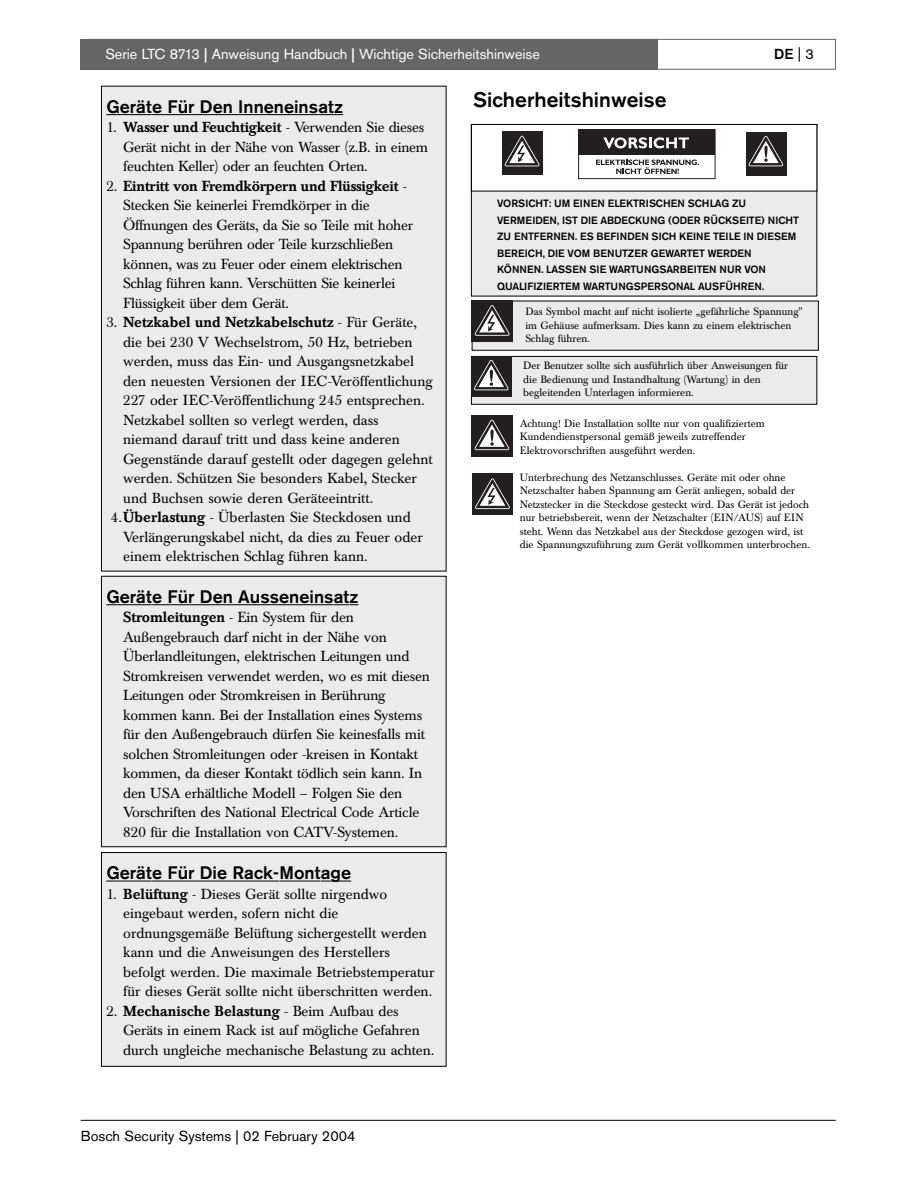
<style>
.page{position:relative;width:918px;height:1188px;background:#fff}
.page>*{position:absolute;margin:0;border:0;box-sizing:border-box;transform-origin:0 0}
.t1{font:500 21px "Akzidenz Grotesk BQ";color:#000}
.t2{font:500 18px "Akzidenz Grotesk BQ";color:#000}
.t3{font:14.4px/19.5px "Baskerville BQ";letter-spacing:-.01em;color:#000}
.t4{font:14.4px "Akzidenz Grotesk BQ";color:#fff}
.t5{font:500 14.4px "Baskerville BQ";color:#000}
.t6{font:14.4px "Akzidenz Grotesk BQ";color:#000}
.t7{font:500 14.4px "Akzidenz Grotesk BQ";color:#000}
.t8{font:10.5px/13.5px "Baskerville BQ";color:#000}
.t9{font:500 10.5px/16.5px "Akzidenz Grotesk BQ";letter-spacing:.005em;color:#000}
.s1{font-weight:500}
.s2{font-weight:400}
</style>
<div class="page">
<div style="left:87px;top:39px;width:749px;height:31px;border:1px solid #666"></div>
<div style="left:81px;top:39px;width:577px;height:31px;background:#666"></div>
<hr style="left:81px;top:1120px;width:755px;height:1px;background:#000">
<div style="left:102px;top:87px;width:344px;height:484px;background:#ebebeb"></div>
<hr style="left:106px;top:114px;width:46px;height:1px;background:#000">
<hr style="left:152px;top:114px;width:166px;height:1px;background:#000">
<svg style="left:318px;top:114px;width:25px;height:1px"></svg>
<div style="left:102px;top:577px;width:344px;height:269px;background:#ebebeb"></div>
<hr style="left:106px;top:604px;width:46px;height:1px;background:#000">
<hr style="left:152px;top:604px;width:182px;height:1px;background:#000">
<svg style="left:334px;top:604px;width:24px;height:1px"></svg>
<div style="left:102px;top:853px;width:344px;height:213px;background:#ebebeb"></div>
<hr style="left:106px;top:881px;width:46px;height:1px;background:#000">
<hr style="left:152px;top:881px;width:127px;height:1px;background:#000">
<hr style="left:280px;top:881px;width:40px;height:1px;background:#000">
<hr style="left:321px;top:881px;width:30px;height:1px;background:#000">
<div style="left:101px;top:852px;width:346px;height:215px;border:1px solid #000"></div>
<div style="left:472px;top:125px;width:344px;height:171px;background:#ebebeb"></div>
<div style="left:472px;top:125px;width:344px;height:66px;background:#fff"></div>
<div style="left:471px;top:124px;width:346px;height:67px;border:1px solid #000"></div>
<div style="left:578px;top:129px;width:137px;height:50px;border:1px solid #231f20"></div>
<div style="left:579px;top:130px;width:136px;height:25px;background:#231f20"></div>
<svg style="left:603px;top:137px;width:86px;height:11px"></svg>
<svg style="left:596px;top:160px;width:103px;height:14px"></svg>
<div style="left:502px;top:131px;width:40px;height:44px;background:#231f20"></div>
<svg style="left:505px;top:136px;width:35px;height:30px"></svg>
<div style="left:746px;top:132px;width:40px;height:43px;background:#231f20"></div>
<svg style="left:748px;top:136px;width:35px;height:30px"></svg>
<div style="left:472px;top:301px;width:346px;height:49px;background:#ebebeb"></div>
<div style="left:472px;top:301px;width:41px;height:40px;background:#231f20"></div>
<svg style="left:475px;top:305px;width:35px;height:31px"></svg>
<div style="left:472px;top:357px;width:344px;height:47px;background:#ebebeb"></div>
<div style="left:471px;top:356px;width:346px;height:49px;border:1px solid #000"></div>
<div style="left:471px;top:356px;width:41px;height:41px;background:#231f20"></div>
<svg style="left:474px;top:360px;width:35px;height:30px"></svg>
<div style="left:472px;top:416px;width:41px;height:41px;background:#231f20"></div>
<svg style="left:475px;top:420px;width:34px;height:30px"></svg>
<div style="left:472px;top:474px;width:41px;height:41px;background:#231f20"></div>
<svg style="left:475px;top:478px;width:35px;height:31px"></svg>
<p class="t4" style="left:105px;top:49px;width:436px">Serie LTC 8713 <span class="s1">|</span> Anweisung Handbuch <span class="s1">|</span> Wichtige Sicherheitshinweise</p>
<p class="t7" style="left:774px;top:49px;width:41px">DE<span class="s2">|3</span></p>
<p class="t2" style="left:106px;top:99px;width:238px">Geräte Für Den Inneneinsatz</p>
<p class="t3" style="left:123px;top:119px;width:306px;text-indent:-17px">1. <span class="s1">Wasser und Feuchtigkeit</span> - Verwenden Sie dieses<br>Gerät nicht in der Nähe von Wasser (z.B. in einem feuchten Keller) oder an feuchten Orten.</p>
<p class="t3" style="left:123px;top:177px;width:292px;text-indent:-17px">2. <span class="s1">Eintritt von Fremdkörpern und Flüssigkeit</span> - Stecken Sie keinerlei Fremdkörper in die Öffnungen des Geräts, da Sie so Teile mit hoher Spannung berühren oder Teile kurzschließen können, was zu Feuer oder einem elektrischen Schlag führen kann. Verschütten Sie keinerlei Flüssigkeit über dem Gerät.</p>
<p class="t5" style="left:106px;top:317px;width:312px"><span class="s2">3.</span> Netzkabel und Netzkabelschutz <span class="s2">- Für Geräte,</span></p>
<p class="t3" style="left:123px;top:333px;width:291px">die bei 230 V Wechselstrom, 50 Hz, betrieben</p>
<p class="t3" style="left:123px;top:353px;width:292px">werden, muss das Ein- und Ausgangsnetzkabel</p>
<p class="t3" style="left:123px;top:372px;width:311px">den neuesten Versionen der IEC-Veröffentlichung</p>
<p class="t3" style="left:123px;top:392px;width:303px">227 oder IEC-Veröffentlichung 245 entsprechen.</p>
<p class="t3" style="left:123px;top:411px;width:257px">Netzkabel sollten so verlegt werden, dass</p>
<p class="t3" style="left:123px;top:431px;width:278px">niemand darauf tritt und dass keine anderen</p>
<p class="t3" style="left:123px;top:450px;width:311px">Gegenstände darauf gestellt oder dagegen gelehnt</p>
<p class="t3" style="left:123px;top:470px;width:295px">werden. Schützen Sie besonders Kabel, Stecker</p>
<p class="t3" style="left:123px;top:489px;width:252px">und Buchsen sowie deren Geräteeintritt.</p>
<p class="t3" style="left:111px;top:509px;width:301px">4.<span class="s1">Überlastung</span> - Überlasten Sie Steckdosen und</p>
<p class="t3" style="left:123px;top:528px;width:301px">Verlängerungskabel nicht, da dies zu Feuer oder</p>
<p class="t3" style="left:123px;top:548px;width:246px">einem elektrischen Schlag führen kann.</p>
<p class="t2" style="left:106px;top:589px;width:254px">Geräte Für Den Ausseneinsatz</p>
<p class="t3" style="left:123px;top:609px;width:308px"><span class="s1">Stromleitungen</span> - Ein System für den Außengebrauch darf nicht in der Nähe von Überlandleitungen, elektrischen Leitungen und Stromkreisen verwendet werden, wo es mit diesen Leitungen oder Stromkreisen in Berührung kommen kann. Bei der Installation eines Systems für den Außengebrauch dürfen Sie keinesfalls mit solchen Stromleitungen oder -kreisen in Kontakt kommen, da dieser Kontakt tödlich sein kann. In den USA erhältliche Modell – Folgen Sie den Vorschriften des National Electrical Code Article 820 für die Installation von CATV-Systemen.</p>
<p class="t2" style="left:106px;top:866px;width:246px">Geräte Für Die Rack-Montage</p>
<p class="t3" style="left:123px;top:885px;width:313px;text-indent:-17px">1. <span class="s1">Belüftung</span> - Dieses Gerät sollte nirgendwo eingebaut werden, sofern nicht die ordnungsgemäße Belüftung sichergestellt werden kann und die Anweisungen des Herstellers befolgt werden. Die maximale Betriebstemperatur für dieses Gerät sollte nicht überschritten werden.</p>
<p class="t3" style="left:123px;top:1002px;width:313px;text-indent:-17px">2. <span class="s1">Mechanische Belastung</span> - Beim Aufbau des<br>Geräts in einem Rack ist auf mögliche Gefahren durch ungleiche mechanische Belastung zu achten.</p>
<p class="t6" style="left:81px;top:1130px;width:276px">Bosch Security Systems | 02 February 2004</p>
<h1 class="t1" style="left:473px;top:92px;width:195px">Sicherheitshinweise</h1>
<p class="t9" style="left:497px;top:196px;width:303px">VORSICHT: UM EINEN ELEKTRISCHEN SCHLAG ZU VERMEIDEN, IST DIE ABDECKUNG (ODER RÜCKSEITE) NICHT ZU ENTFERNEN. ES BEFINDEN SICH KEINE TEILE IN DIESEM BEREICH, DIE VOM BENUTZER GEWARTET WERDEN KÖNNEN. LASSEN SIE WARTUNGSARBEITEN NUR VON QUALIFIZIERTEM WARTUNGSPERSONAL AUSFÜHREN.</p>
<p class="t8" style="left:525px;top:306px;width:279px">Das Symbol macht auf nicht isolierte „gefährliche Spannung" im Gehäuse aufmerksam. Dies kann zu einem elektrischen<br>Schlag führen.</p>
<p class="t8" style="left:523px;top:360px;width:266px">Der Benutzer sollte sich ausführlich über Anweisungen für die Bedienung und Instandhaltung (Wartung) in den begleitenden Unterlagen informieren.</p>
<p class="t8" style="left:520px;top:418px;width:246px">Achtung! Die Installation sollte nur von qualifiziertem<br>Kundendienstpersonal gemäß jeweils zutreffender<br>Elektrovorschriften ausgeführt werden.</p>
<p class="t8" style="left:520px;top:472px;width:292px">Unterbrechung des Netzanschlusses. Geräte mit oder ohne Netzschalter haben Spannung am Gerät anliegen, sobald der Netzstecker in die Steckdose gesteckt wird. Das Gerät ist jedoch nur betriebsbereit, wenn der Netzschalter (EIN/AUS) auf EIN steht. Wenn das Netzkabel aus der Steckdose gezogen wird, ist die Spannungszuführung zum Gerät vollkommen unterbrochen.</p>
</div>
